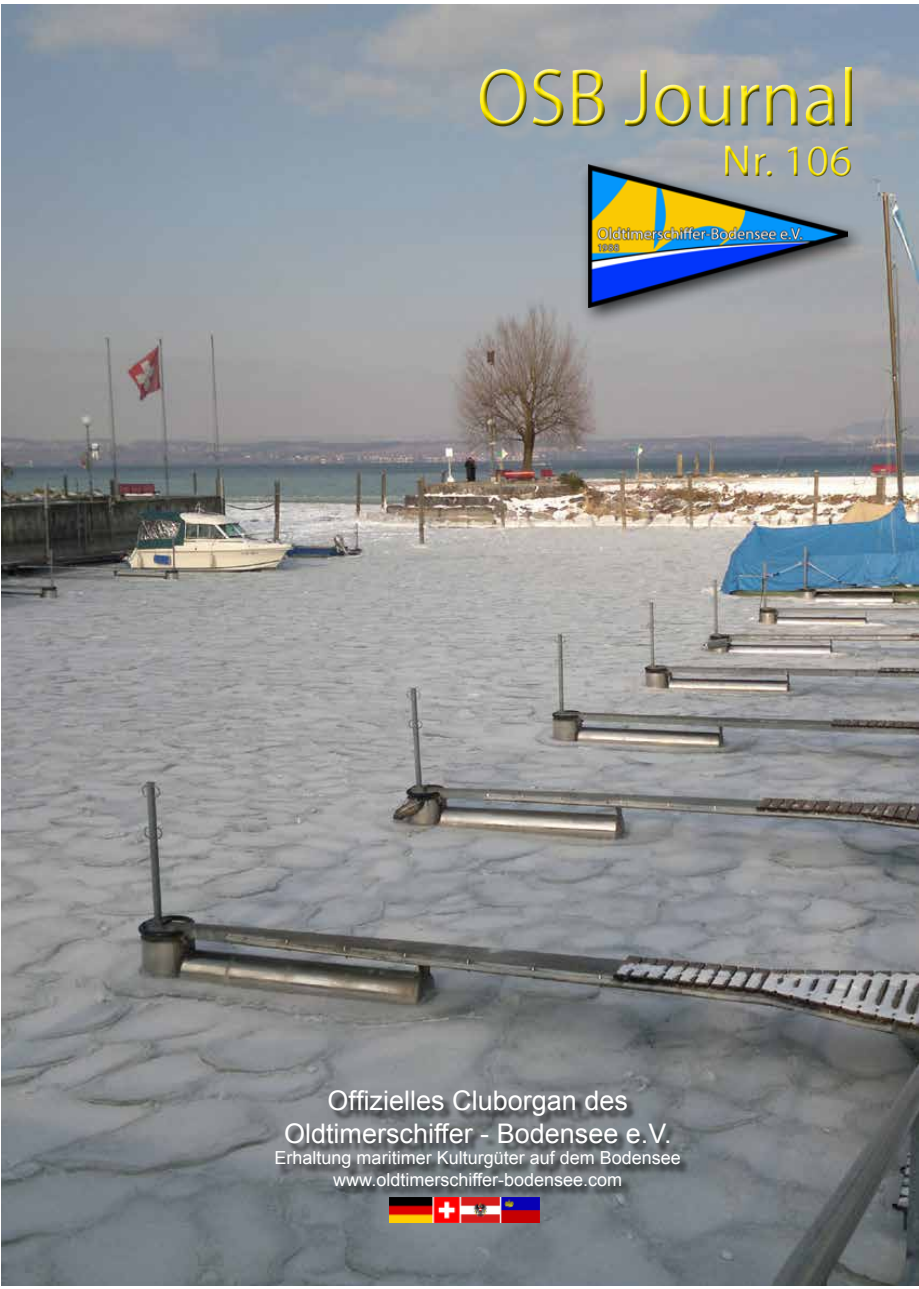
<style>
.page{position:relative;width:919px;height:1289px;background:#fff}
.page>*{position:absolute;margin:0;border:0;box-sizing:border-box;transform-origin:0 0}
.t1{font:82.5px "Myriad Pro";color:#ffed00;scale:.92 1}
.t2{font:45px "Myriad Pro";color:#ffed00}
.t3{font:27px/32.4px "Arial";color:#fff;text-align:center}
.t4{font:18px/21.6px "Arial";color:#fff;text-align:center}
</style>
<div class="page">
<img style="left:1px;top:4px;width:917px;height:1281px">
<div style="left:482px;top:70px;width:387px;height:124px;background:#aeaeae;opacity:.75"></div>
<div style="left:475px;top:63px;width:380px;height:115px;background:#fff;opacity:.75"></div>
<div style="left:480px;top:64px;width:376px;height:116px;background:#000;opacity:.75"></div>
<div style="left:277px;top:1092px;width:413px;height:104px;background:#000;opacity:.75"></div>
<img style="left:389px;top:1197px;width:150px;height:25px">
<div style="left:580px;top:158px;width:286px;height:168px;background:#000;opacity:.75"></div>
<img style="left:588px;top:165px;width:259px;height:142px">
<h1 class="t1" style="left:477px;top:47px;width:415px">OSB Journal</h1>
<h2 class="t2" style="left:722px;top:133px;width:132px">Nr. 106</h2>
<h3 class="t3" style="left:284px;top:1084px;width:389px">Offizielles Cluborgan des<br>Oldtimerschiffer - Bodensee e.V.</h3>
<p class="t4" style="left:274px;top:1147px;width:408px">Erhaltung maritimer Kulturgüter auf dem Bodensee www.oldtimerschiffer-bodensee.com</p>
</div>
